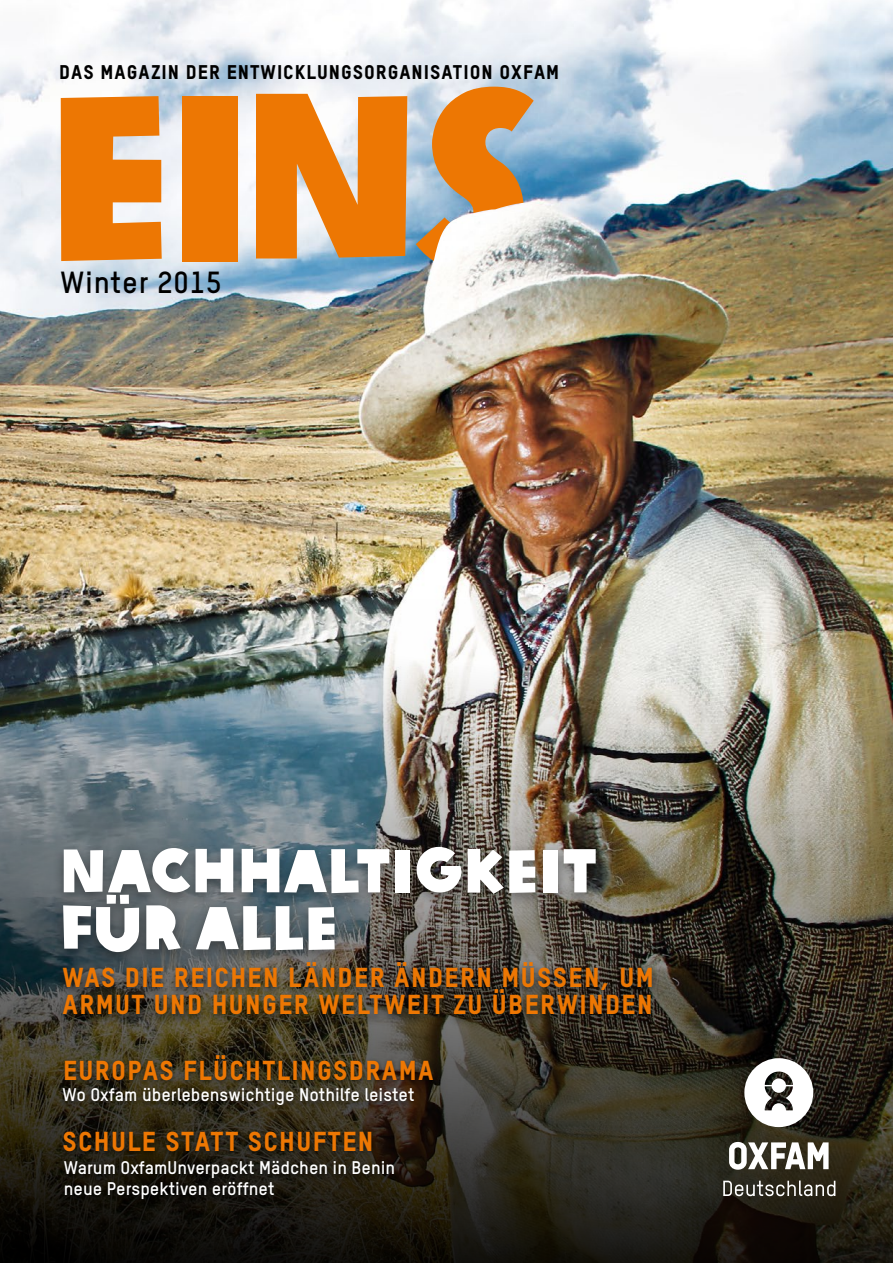
<style>
.page{position:relative;width:893px;height:1263px;background:#fff}
.page>*{position:absolute;margin:0;border:0;box-sizing:border-box;transform-origin:0 0}
.t1{font:231px "Oxfam Headline";color:#ed7703}
.t2{font:60px/57px "Oxfam Global Headline";color:#fff}
.t3{font:700 30px "Oxfam TSTARPRO";letter-spacing:.025em;color:#000}
.t4{font:27px/27px "Oxfam TSTARPRO Headline";letter-spacing:.05em;color:#ed7703}
.t5{font:19.5px "Oxfam TSTARPRO Headline";letter-spacing:.05em;color:#000}
.t6{font:700 18px/21.6px "Oxfam TSTARPRO";color:#fff}
</style>
<div class="page">
<img style="left:0;top:0;width:893px;height:600px">
<img style="left:0;top:600px;width:893px;height:663px">
<svg style="left:723px;top:1180px;width:112px;height:16px;background:#646158"></svg>
<svg style="left:744px;top:1058px;width:69px;height:69px"></svg>
<svg style="left:729px;top:1142px;width:100px;height:28px"></svg>
<div style="left:60px;top:1052px;width:377px;height:34px;background:#000;opacity:.5"></div>
<div style="left:58px;top:1088px;width:360px;height:25px;background:#000;opacity:.5"></div>
<div style="left:59px;top:1128px;width:340px;height:78px;background:#000;opacity:.5"></div>
<div style="left:56px;top:1156px;width:347px;height:56px;background:#000;opacity:.4"></div>
<div style="left:52px;top:840px;width:555px;height:128px;background:#000;opacity:.4"></div>
<div style="left:55px;top:958px;width:606px;height:70px;background:#000;opacity:.75"></div>
<img style="left:430px;top:202px;width:106px;height:81px">
<p class="t5" style="left:59px;top:57px;width:501px">DAS MAGAZIN DER ENTWICKLUNGSORGANISATION OXFAM</p>
<h1 class="t1" style="left:44px;top:-21px;width:496px">EINS</h1>
<p class="t3" style="left:61px;top:260px;width:162px">Winter 2015</p>
<h2 class="t2" style="left:59px;top:837px;width:540px">NACHHALTIGKEIT<br>FÜR ALLE</h2>
<p class="t4" style="left:63px;top:962px;width:593px">WAS DIE REICHEN LÄNDER ÄNDERN MÜSSEN, UM<br>ARMUT UND HUNGER WELTWEIT ZU ÜBERWINDEN</p>
<p class="t4" style="left:63px;top:1054px;width:372px">EUROPAS FLÜCHTLINGSDRAMA</p>
<p class="t6" style="left:63px;top:1082px;width:354px">Wo Oxfam überlebenswichtige Nothilfe leistet</p>
<p class="t4" style="left:63px;top:1125px;width:312px">SCHULE STATT SCHUFTEN</p>
<p class="t6" style="left:64px;top:1155px;width:333px">Warum OxfamUnverpackt Mädchen in Benin neue Perspektiven eröffnet</p>
</div>
